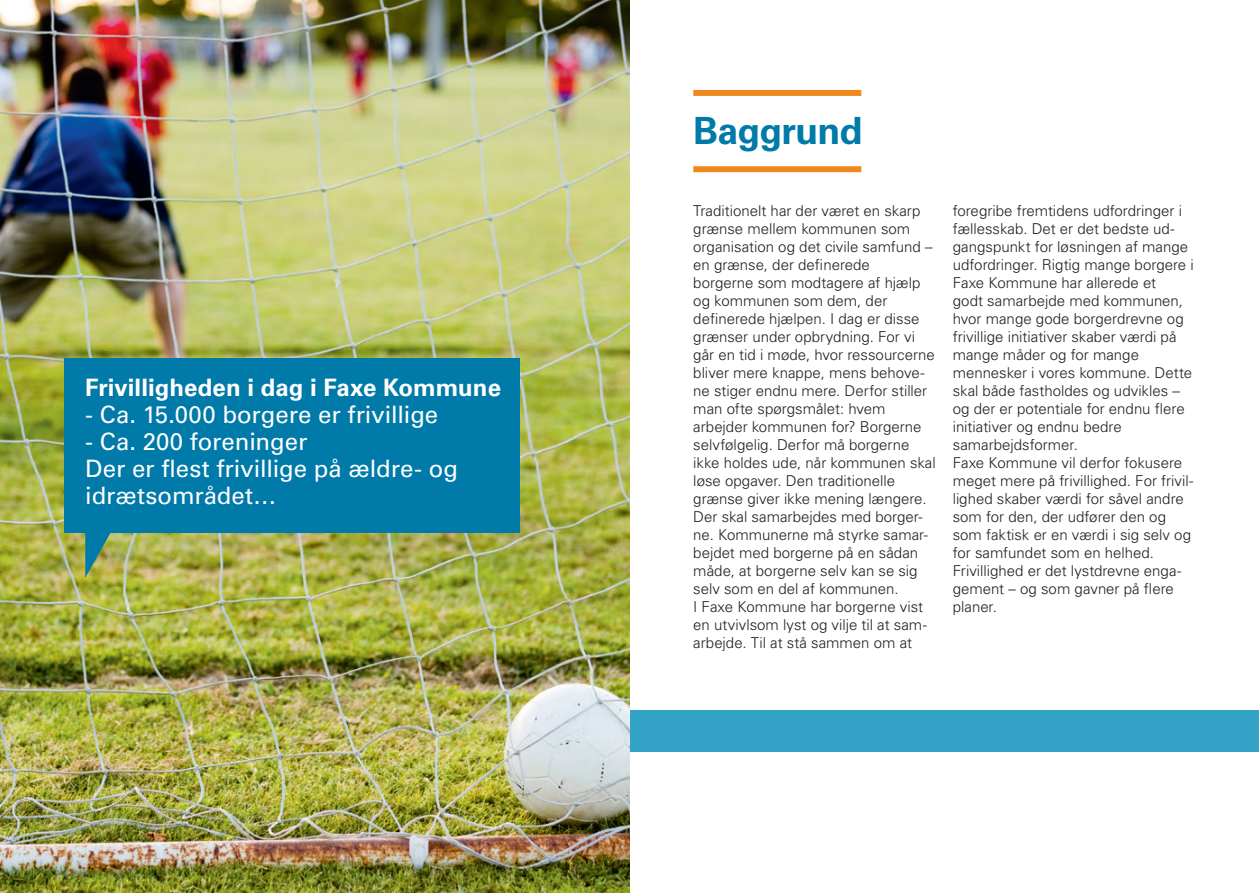
<style>
.page{position:relative;width:1259px;height:893px;background:#fff}
.page>*{position:absolute;margin:0;border:0;box-sizing:border-box;transform-origin:0 0}
.t1{font:700 37.5px "Univers LT Std";letter-spacing:-.02em;color:#007aa9}
.t2{font:24px/27px "Univers LT Std";color:#fff}
.t3{font:700 24px "Univers LT Std";color:#fff}
.t4{font:300 15px/18px "Univers LT Std";color:#231f20}
</style>
<div class="page">
<img style="left:0;top:0;width:629px;height:893px">
<div style="left:64px;top:358px;width:456px;height:175px;background:#007aa9"></div>
<svg style="left:85px;top:533px;width:29px;height:45px"></svg>
<div style="left:630px;top:711px;width:629px;height:41px;background:#34a3c8"></div>
<div style="left:693px;top:166px;width:168px;height:6px;background:#ed891d"></div>
<div style="left:693px;top:90px;width:168px;height:6px;background:#ed891d"></div>
<h2 class="t3" style="left:85px;top:374px;width:417px">Frivilligheden i dag i Faxe Kommune</h2>
<h2 class="t2" style="left:85px;top:401px;width:354px">- Ca. 15.000 borgere er frivillige</h2>
<h2 class="t2" style="left:85px;top:428px;width:374px">- Ca. 200 foreninger<br>Der er flest frivillige på ældre- og idrætsområdet…</h2>
<h1 class="t1" style="left:693px;top:109px;width:171px">Baggrund</h1>
<p class="t4" style="left:693px;top:202px;width:244px">Traditionelt har der været en skarp grænse mellem kommunen som organisation og det civile samfund – en grænse, der definerede<br>borgerne som modtagere af hjælp og kommunen som dem, der definerede hjælpen. I dag er disse grænser under opbrydning. For vi går en tid i møde, hvor ressourcerne bliver mere knappe, mens behove&shy;ne stiger endnu mere. Derfor stiller man ofte spørgsmålet: hvem arbejder kommunen for? Borgerne selvfølgelig. Derfor må borgerne ikke holdes ude, når kommunen skal løse opgaver. Den traditionelle grænse giver ikke mening længere.<br>Der skal samarbejdes med borger&shy;ne. Kommunerne må styrke samar&shy;bejdet med borgerne på en sådan måde, at borgerne selv kan se sig selv som en del af kommunen.<br>I Faxe Kommune har borgerne vist en utvivlsom lyst og vilje til at sam&shy;arbejde. Til at stå sammen om at</p>
<p class="t4" style="left:952px;top:202px;width:242px">foregribe fremtidens udfordringer i fællesskab. Det er det bedste ud&shy;gangspunkt for løsningen af mange udfordringer. Rigtig mange borgere i<br>Faxe Kommune har allerede et<br>godt samarbejde med kommunen, hvor mange gode borgerdrevne og frivillige initiativer skaber værdi på mange måder og for mange mennesker i vores kommune. Dette skal både fastholdes og udvikles – og der er potentiale for endnu flere initiativer og endnu bedre samarbejdsformer.<br>Faxe Kommune vil derfor fokusere meget mere på frivillighed. For frivil&shy;lighed skaber værdi for såvel andre som for den, der udfører den og som faktisk er en værdi i sig selv og for samfundet som en helhed.<br>Frivillighed er det lystdrevne enga&shy;gement – og som gavner på flere planer.</p>
</div>
